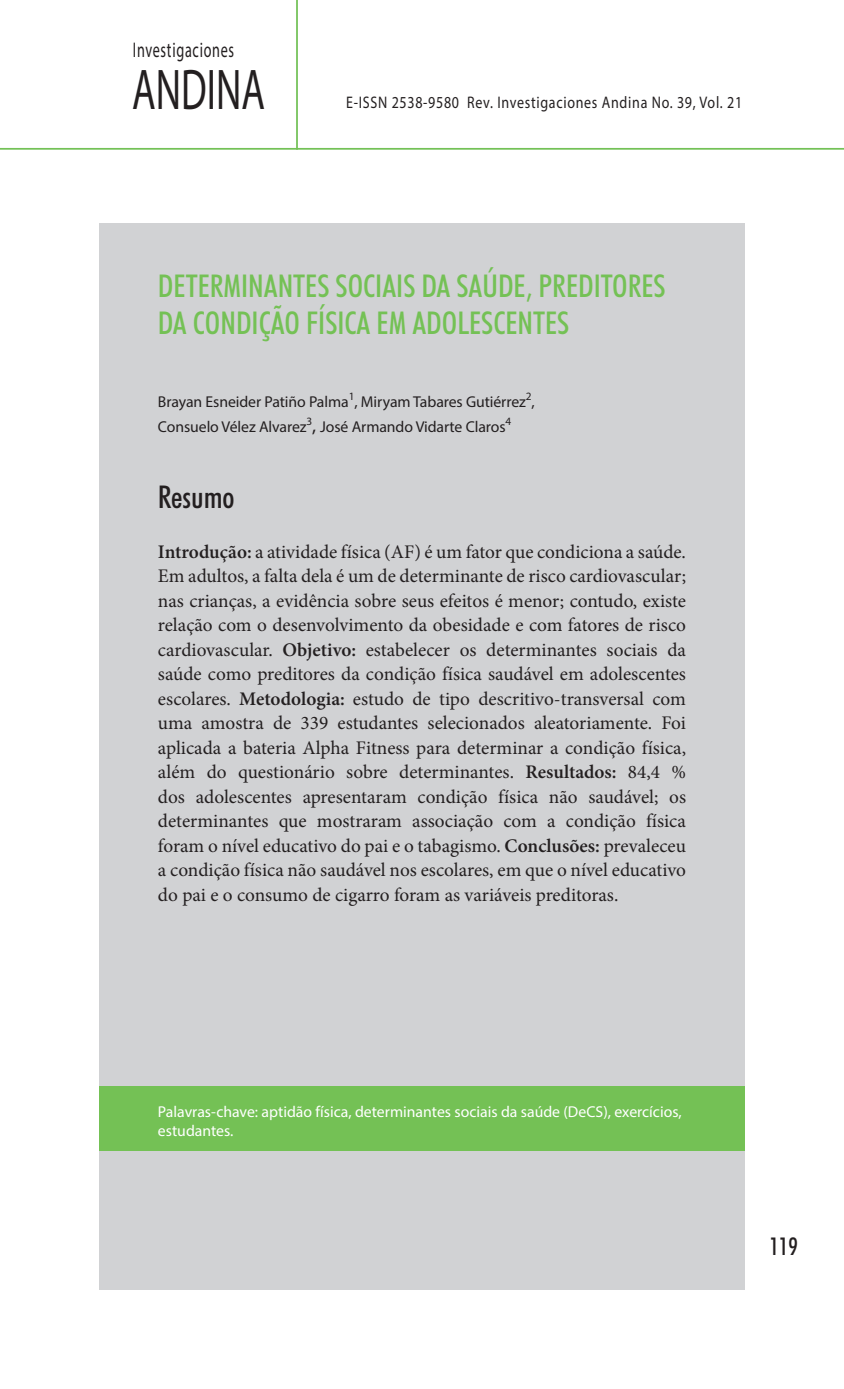
<style>
.page{position:relative;width:844px;height:1389px;background:#fff}
.page>*{position:absolute;margin:0;border:0;box-sizing:border-box;transform-origin:0 0}
.t1{font:57.75px "Myriad Pro";color:#231f20;scale:.67 1}
.t2{font:500 condensed 31.5px/37.8px "Futura BT";color:#74c155}
.t3{font:500 condensed 31.5px "Futura BT";color:#231f20}
.t4{font:500 condensed 24.5px "Futura BT";color:#231f20}
.t5{font:21.18px "Myriad Pro";letter-spacing:.05em;color:#231f20;scale:.67 1}
.t6{font:19.25px/24.5px "Minion Pro";letter-spacing:-.005em;color:#231f20;text-align:justify}
.t7{font:16.8px "Myriad Pro";letter-spacing:.05em;color:#231f20;scale:.83 1}
.t8{font:15.75px/25.2px "Myriad Pro";letter-spacing:-.005em;color:#231f20}
.t9{font:15.75px/19.2px "Myriad Pro";color:#fff}
.s1{font-size:19.25px}
.s2{font-weight:600}
</style>
<div class="page">
<hr style="left:0;top:148px;width:843px;height:2px;background:#73c157">
<hr style="left:296px;top:0;width:2px;height:150px;background:#73c157">
<div style="left:99px;top:223px;width:645px;height:1067px;background:#d1d2d4"></div>
<div style="left:99px;top:1086px;width:645px;height:65px;background:#74c155"></div>
<p class="t5" style="left:133px;top:37px;width:153px">Investigaciones</p>
<h1 class="t1" style="left:132px;top:54px;width:199px">ANDINA</h1>
<p class="t7" style="left:346px;top:92px;width:478px">E-ISSN 2538-9580 Rev. Investigaciones Andina No. 39, Vol. 21</p>
<h2 class="t2" style="left:158px;top:266px;width:509px">DETERMINANTES SOCIAIS DA SAÚDE, PREDITORES<br>DA CONDIÇÃO FÍSICA EM ADOLESCENTES</h2>
<p class="t8" style="left:158px;top:388px;width:378px">Brayan Esneider Patiño Palma<sup>1</sup>, Miryam Tabares Gutiérrez<sup>2</sup>,<br>Consuelo Vélez Alvarez<sup>3</sup><span class="s1">,</span> José Armando Vidarte Claros<sup>4</sup></p>
<h2 class="t3" style="left:158px;top:478px;width:78px">Resumo</h2>
<p class="t6" style="left:158px;top:539px;width:529px"><span class="s2">Introdução:</span> a atividade física (AF) é um fator que condiciona a saúde.<br>Em adultos, a falta dela é um de determinante de risco cardiovascular; nas crianças, a evidência sobre seus efeitos é menor; contudo, existe relação com o desenvolvimento da obesidade e com fatores de risco cardiovascular. <span class="s2">Objetivo:</span> estabelecer os determinantes sociais da saúde como preditores da condição física saudável em adolescentes escolares. <span class="s2">Metodologia:</span> estudo de tipo descritivo-transversal com uma amostra de 339 estudantes selecionados aleatoriamente. Foi aplicada a bateria Alpha Fitness para determinar a condição física, além do questionário sobre determinantes. <span class="s2">Resultados:</span> 84,4 % dos adolescentes apresentaram condição física não saudável; os determinantes que mostraram associação com a condição física foram o nível educativo do pai e o tabagismo. <span class="s2">Conclusões:</span> prevaleceu a condição física não saudável nos escolares, em que o nível educativo do pai e o consumo de cigarro foram as variáveis preditoras.</p>
<p class="t9" style="left:158px;top:1102px;width:525px">Palavras-chave: aptidão física, determinantes sociais da saúde (DeCS), exercícios, estudantes.</p>
<p class="t4" style="left:769px;top:1231px;width:30px">119</p>
</div>
